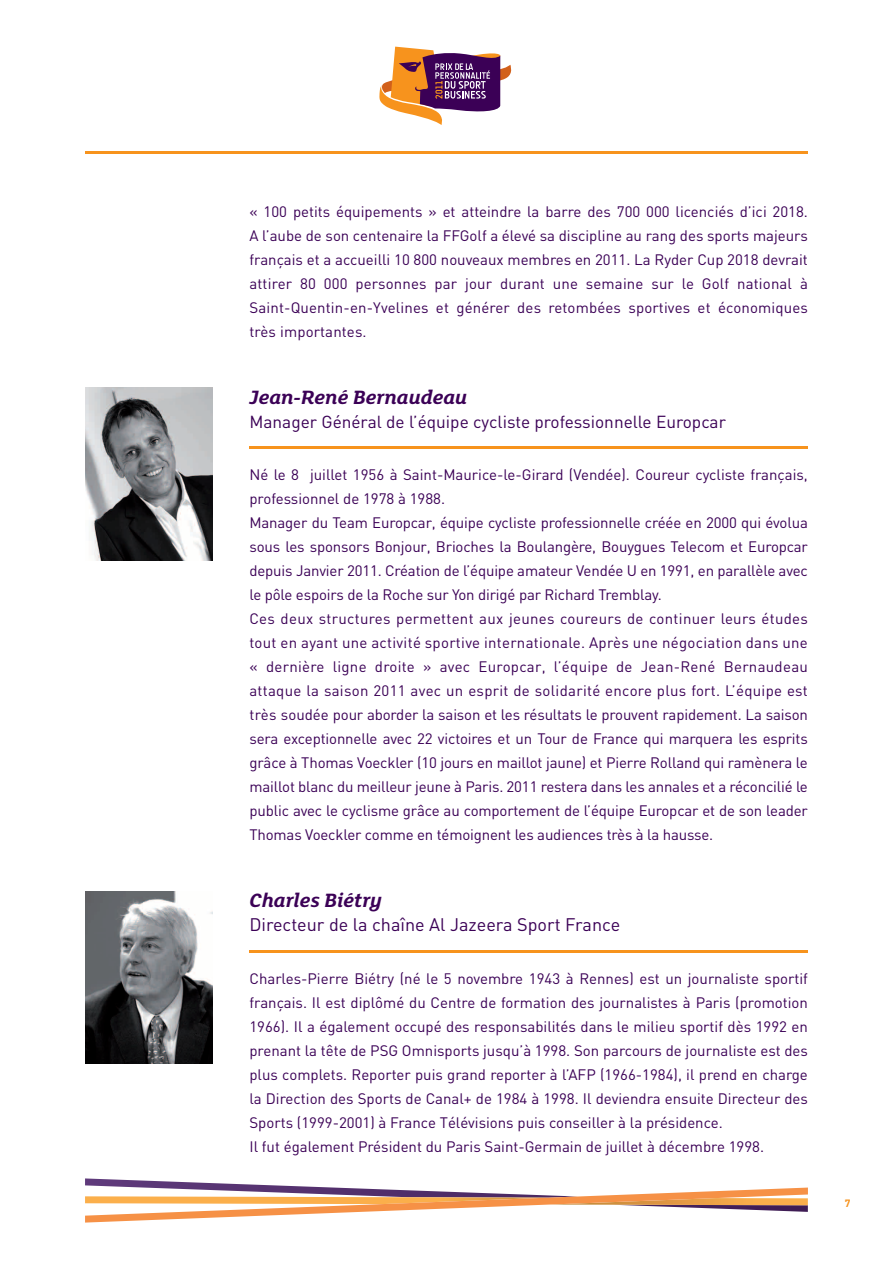
<style>
.page{position:relative;width:893px;height:1263px;background:#fff}
.page>*{position:absolute;margin:0;border:0;box-sizing:border-box;transform-origin:0 0}
.t1{font:italic 700 21px "FS Lola";color:#3b0056}
.t2{font:18px "DIN";color:#3b0056}
.t3{font:17.25px "DIN";color:#3b0056}
.t4{font:15px/24px "DIN";color:#3b0056}
.t5{font:700 10.5px "DIN";color:#f7931d}
</style>
<div class="page">
<svg style="left:379px;top:47px;width:133px;height:78px"></svg>
<hr style="left:249px;top:447px;width:559px;height:2px;background:#f7931d">
<img style="left:85px;top:388px;width:127px;height:172px">
<hr style="left:249px;top:950px;width:559px;height:2px;background:#f7931d">
<img style="left:85px;top:891px;width:127px;height:173px">
<hr style="left:85px;top:151px;width:723px;height:3px;background:#f7931d">
<svg style="left:85px;top:1178px;width:723px;height:44px"></svg>
<p class="t4" style="left:249px;top:199px;width:560px;text-align:justify">« 100 petits équipements » et atteindre la barre des 700 000 licenciés d’ici 2018.<br>A l’aube de son centenaire la FFGolf a élevé sa discipline au rang des sports majeurs français et a accueilli 10 800 nouveaux membres en 2011. La Ryder Cup 2018 devrait attirer 80 000 personnes par jour durant une semaine sur le Golf national à Saint-Quentin-en-Yvelines et générer des retombées sportives et économiques très importantes.</p>
<h1 class="t1" style="left:249px;top:382px;width:219px">Jean-René Bernaudeau</h1>
<p class="t3" style="left:249px;top:411px;width:478px">Manager Général de l’équipe cycliste professionnelle Europcar</p>
<p class="t4" style="left:249px;top:463px;width:560px">Né le 8 juillet 1956 à Saint-Maurice-le-Girard (Vendée). Coureur cycliste français, professionnel de 1978 à 1988.<br>Manager du Team Europcar, équipe cycliste professionnelle créée en 2000 qui évolua sous les sponsors Bonjour, Brioches la Boulangère, Bouygues Telecom et Europcar depuis Janvier 2011. Création de l’équipe amateur Vendée U en 1991, en parallèle avec le pôle espoirs de la Roche sur Yon dirigé par Richard Tremblay.<br>Ces deux structures permettent aux jeunes coureurs de continuer leurs études tout en ayant une activité sportive internationale. Après une négociation dans une « dernière ligne droite » avec Europcar, l’équipe de Jean-René Bernaudeau attaque la saison 2011 avec un esprit de solidarité encore plus fort. L’équipe est très soudée pour aborder la saison et les résultats le prouvent rapidement. La saison sera exceptionnelle avec 22 victoires et un Tour de France qui marquera les esprits grâce à Thomas Voeckler (10 jours en maillot jaune) et Pierre Rolland qui ramènera le maillot blanc du meilleur jeune à Paris. 2011 restera dans les annales et a réconcilié le public avec le cyclisme grâce au comportement de l’équipe Europcar et de son leader Thomas Voeckler comme en témoignent les audiences très à la hausse.</p>
<h1 class="t1" style="left:249px;top:886px;width:134px">Charles Biétry</h1>
<p class="t2" style="left:249px;top:913px;width:372px">Directeur de la chaîne Al Jazeera Sport France</p>
<p class="t4" style="left:249px;top:966px;width:560px">Charles-Pierre Biétry (né le 5 novembre 1943 à Rennes) est un journaliste sportif français. Il est diplômé du Centre de formation des journalistes à Paris (promotion 1966). Il a également occupé des responsabilités dans le milieu sportif dès 1992 en prenant la tête de PSG Omnisports jusqu’à 1998. Son parcours de journaliste est des plus complets. Reporter puis grand reporter à l’AFP (1966-1984), il prend en charge la Direction des Sports de Canal+ de 1984 à 1998. Il deviendra ensuite Directeur des Sports (1999-2001) à France Télévisions puis conseiller à la présidence.<br>Il fut également Président du Paris Saint-Germain de juillet à décembre 1998.</p>
<p class="t5" style="left:845px;top:1196px;width:7px">7</p>
</div>
